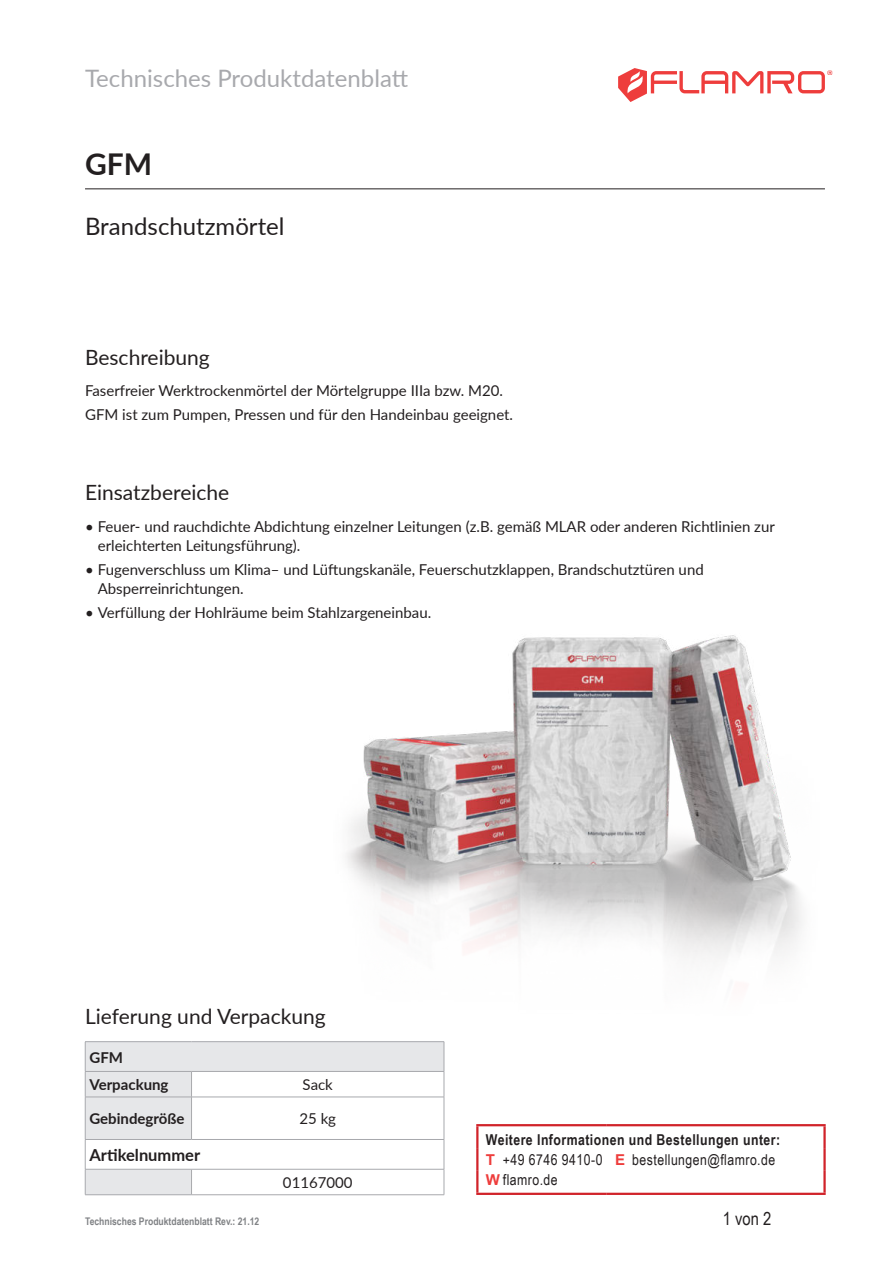
<style>
.page{position:relative;width:893px;height:1263px;background:#fff}
.page>*{position:absolute;margin:0;border:0;box-sizing:border-box;transform-origin:0 0}
.t1{font:700 30px "Lato";color:#231f20}
.t2{font:24px "Lato";color:#a8a9ad}
.t3{font:24px "Lato";color:#231f20}
.t4{font:21px "Lato";color:#231f20}
.t5{font:18px "Arial Narrow";color:#231f20}
.t6{font:700 16.5px "Lato";color:#231f20}
.t7{font:15px/19.5px "Lato";color:#231f20}
.t8{font:15px/20.4px "Arial Narrow";letter-spacing:.03em;color:#231f20}
.t9{font:700 15px/27.6px "Lato";color:#231f20}
.t10{font:700 10.5px "Arial Narrow";color:#808285}
.s1{font-weight:700}
.s2{font-family:"Arial";font-weight:700;color:#ee3d3c}
</style>
<div class="page">
<img style="left:346px;top:635px;width:456px;height:324px">
<svg style="left:618px;top:68px;width:214px;height:34px"></svg>
<hr style="left:85px;top:188px;width:740px;height:1px;background:#231f20">
<hr style="left:85px;top:1041px;width:107px;height:1px;background:#a8a9ad">
<hr style="left:192px;top:1041px;width:252px;height:1px;background:#a8a9ad">
<svg style="left:85px;top:1042px;width:360px;height:153px"></svg>
<hr style="left:85px;top:1169px;width:107px;height:1px;background:#a8a9ad">
<hr style="left:192px;top:1169px;width:252px;height:1px;background:#a8a9ad">
<hr style="left:476px;top:1124px;width:131px;height:2px;background:#d1232a">
<hr style="left:476px;top:1126px;width:2px;height:23px;background:#d1232a">
<hr style="left:607px;top:1124px;width:219px;height:2px;background:#d1232a">
<hr style="left:823px;top:1126px;width:3px;height:23px;background:#d1232a">
<hr style="left:476px;top:1149px;width:2px;height:21px;background:#d1232a">
<hr style="left:823px;top:1149px;width:3px;height:21px;background:#d1232a">
<hr style="left:476px;top:1170px;width:2px;height:23px;background:#d1232a">
<hr style="left:823px;top:1170px;width:3px;height:23px;background:#d1232a">
<hr style="left:476px;top:1193px;width:131px;height:2px;background:#d1232a">
<hr style="left:607px;top:1193px;width:219px;height:2px;background:#d1232a">
<h2 class="t2" style="left:85px;top:61px;width:325px">Technisches Produktdatenblatt</h2>
<h1 class="t1" style="left:85px;top:153px;width:69px">GFM</h1>
<h2 class="t3" style="left:85px;top:209px;width:201px">Brandschutzmörtel</h2>
<h3 class="t4" style="left:85px;top:349px;width:126px">Beschreibung</h3>
<p class="t7" style="left:85px;top:378px;width:430px;line-height:23.7px">Faserfreier Werktrockenmörtel der Mörtelgruppe IIIa bzw. M20.<br>GFM ist zum Pumpen, Pressen und für den Handeinbau geeignet.</p>
<h3 class="t4" style="left:85px;top:485px;width:146px">Einsatzbereiche</h3>
<p class="t7" style="left:98px;top:518px;width:678px;text-indent:-13px">• Feuer- und rauchdichte Abdichtung einzelner Leitungen (z.B. gemäß MLAR oder anderen Richtlinien zur erleichterten Leitungsführung).</p>
<p class="t7" style="left:98px;top:561px;width:607px;text-indent:-13px">• Fugenverschluss um Klima– und Lüftungskanäle, Feuerschutzklappen, Brandschutztüren und<br>Absperreinrichtungen.</p>
<p class="t7" style="left:85px;top:604px;width:348px">• Verfüllung der Hohlräume beim Stahlzargeneinbau.</p>
<h3 class="t4" style="left:85px;top:1009px;width:242px">Lieferung und Verpackung</h3>
<p class="t9" style="left:89px;top:1044px;width:81px">GFM<br>Verpackung</p>
<p class="t7" style="left:303px;top:1076px;width:32px">Sack</p>
<p class="t9" style="left:89px;top:1104px;width:97px">Gebindegröße</p>
<p class="t7" style="left:299px;top:1110px;width:38px">25 kg</p>
<p class="t6" style="left:89px;top:1143px;width:112px">Artikelnummer</p>
<p class="t7" style="left:283px;top:1174px;width:71px">01167000</p>
<p class="t10" style="left:85px;top:1217px;width:176px">Technisches Produktdatenblatt Rev.: 21.12</p>
<p class="t8" style="left:486px;top:1130px;width:296px"><span class="s1">Weitere Informationen und Bestellungen unter:<br></span><span class="s2">T</span> +49 6746 9410-0 <span class="s2">E</span> bestellungen@flamro.de<br><span class="s2">W</span> flamro.de</p>
<p class="t5" style="left:723px;top:1211px;width:50px">1 von 2</p>
</div>
